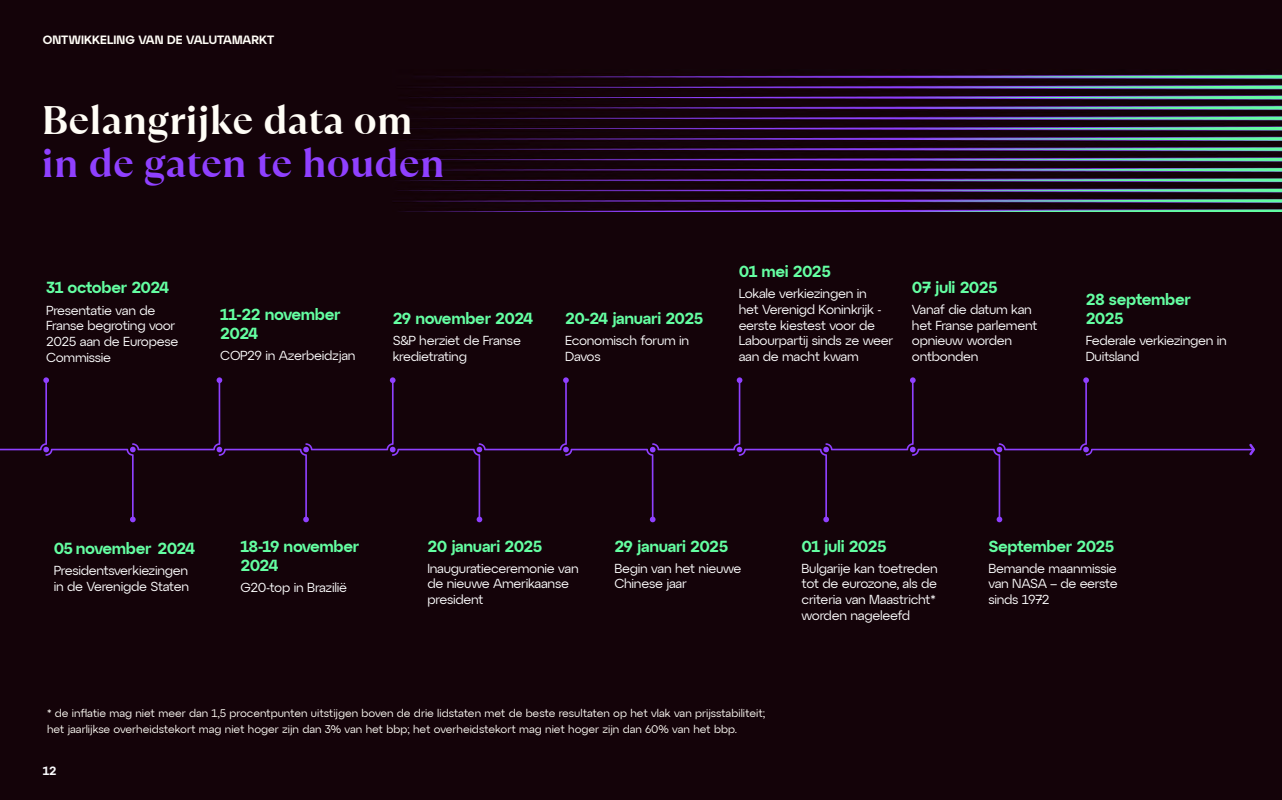
<style>
.page{position:relative;width:1282px;height:800px;background:#fff}
.page>*{position:absolute;margin:0;border:0;box-sizing:border-box;transform-origin:0 0}
.t1{font:700 39.7px "TT Ramillas";color:#fffdf6}
.t2{font:700 39.7px "TT Ramillas";color:#8f40ff}
.t3{font:600 16px/19.2px "Atyp Display";letter-spacing:-.03em;color:#64ffa2}
.t4{font:13px/15.6px "Atyp Display";letter-spacing:-.02em;color:#fff}
.t5{font:600 12px "Atyp Display";color:#fffdf6}
.t6{font:600 12px "Atyp Display";color:#f9f9fb}
.t7{font:11px/16px "Atyp Display";color:#fffdf6}
</style>
<div class="page">
<div style="left:0;top:0;width:1281px;height:799px;background:#140309"></div>
<img style="left:392px;top:74px;width:889px;height:137px">
<svg style="left:0;top:377px;width:1255px;height:145px"></svg>
<p class="t5" style="left:43px;top:30px;width:233px">ONTWIKKELING VAN DE VALUTAMARKT</p>
<h1 class="t1" style="left:42px;top:96px;width:373px">Belangrijke data om</h1>
<h1 class="t2" style="left:42px;top:139px;width:404px">in de gaten te houden</h1>
<p class="t3" style="left:46px;top:277px;width:124px">31 october 2024</p>
<p class="t4" style="left:46px;top:301px;width:134px">Presentatie van de<br>Franse begroting voor<br>2025 aan de Europese<br>Commissie</p>
<p class="t3" style="left:220px;top:303px;width:122px">11-22 november<br>2024</p>
<p class="t4" style="left:220px;top:347px;width:137px">COP29 in Azerbeidzjan</p>
<p class="t3" style="left:392px;top:308px;width:142px">29 november 2024</p>
<p class="t4" style="left:392px;top:332px;width:130px">S&amp;P herziet de Franse kredietrating</p>
<p class="t3" style="left:565px;top:308px;width:140px">20-24 januari 2025</p>
<p class="t4" style="left:565px;top:332px;width:126px">Economisch forum in<br>Davos</p>
<p class="t3" style="left:738px;top:261px;width:94px">01 mei 2025</p>
<p class="t4" style="left:738px;top:285px;width:156px">Lokale verkiezingen in<br>het Verenigd Koninkrijk - eerste kiestest voor de<br>Labourpartij sinds ze weer aan de macht kwam</p>
<p class="t3" style="left:911px;top:277px;width:87px">07 juli 2025</p>
<p class="t4" style="left:911px;top:301px;width:127px">Vanaf die datum kan het Franse parlement opnieuw worden ontbonden</p>
<p class="t3" style="left:1085px;top:289px;width:107px">28 september<br>2025</p>
<p class="t4" style="left:1085px;top:332px;width:143px">Federale verkiezingen in<br>Duitsland</p>
<p class="t3" style="left:54px;top:538px;width:143px">05 november 2024</p>
<p class="t4" style="left:54px;top:562px;width:137px">Presidentsverkiezingen in de Verenigde Staten</p>
<p class="t3" style="left:240px;top:535px;width:120px">18-19 november<br>2024</p>
<p class="t4" style="left:240px;top:579px;width:108px">G20-top in Brazilië</p>
<p class="t3" style="left:427px;top:535px;width:116px">20 januari 2025</p>
<p class="t4" style="left:427px;top:559px;width:153px">Inauguratieceremonie van de nieuwe Amerikaanse president</p>
<p class="t3" style="left:614px;top:535px;width:115px">29 januari 2025</p>
<p class="t4" style="left:614px;top:559px;width:128px">Begin van het nieuwe<br>Chinese jaar</p>
<p class="t7" style="left:47px;top:704px;width:719px">* de inflatie mag niet meer dan 1,5 procentpunten uitstijgen boven de drie lidstaten met de beste resultaten op het vlak van prijsstabiliteit; het jaarlijkse overheidstekort mag niet hoger zijn dan 3% van het bbp; het overheidstekort mag niet hoger zijn dan 60% van het bbp.</p>
<p class="t6" style="left:43px;top:761px;width:15px">12</p>
<p class="t3" style="left:801px;top:535px;width:87px">01 juli 2025</p>
<p class="t4" style="left:801px;top:559px;width:138px">Bulgarije kan toetreden tot de eurozone, als de criteria van Maastricht* worden nageleefd</p>
<p class="t3" style="left:988px;top:535px;width:127px">September 2025</p>
<p class="t4" style="left:988px;top:559px;width:131px;text-align:justify">Bemande maanmissie van NASA – de eerste sinds 1972</p>
</div>
